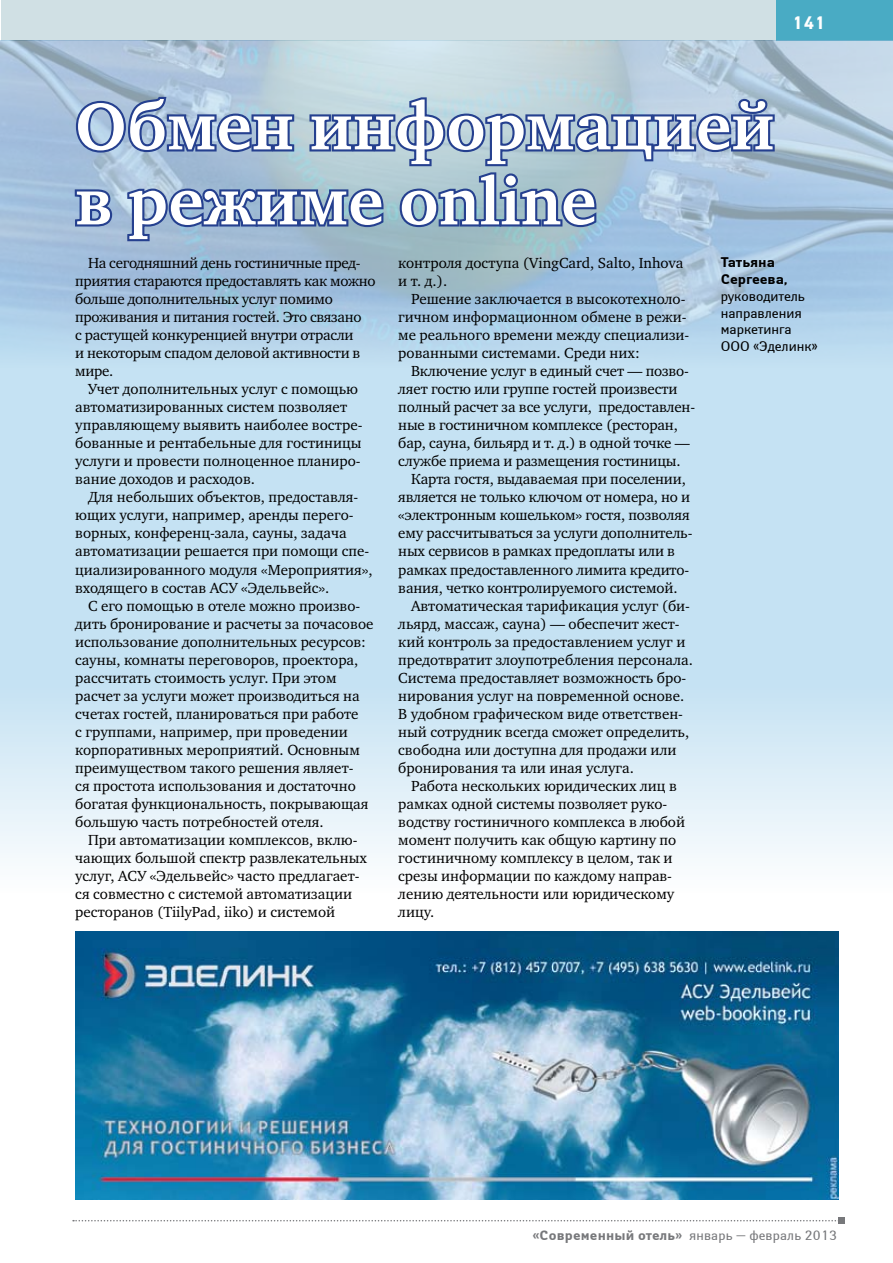
<style>
.page{position:relative;width:893px;height:1263px;background:#fff}
.page>*{position:absolute;margin:0;border:0;box-sizing:border-box;transform-origin:0 0}
.t1{font:700 67.5px/75px "Charter C";color:#fff}
.t2{font:700 18px "Yanus C";color:#fff}
.t3{font:15px/18px "Charter C";color:#000}
.t4{font:15px/18px "Charter C";letter-spacing:-.02em;color:#000}
.t5{font:13.95px/16.8px "Yanus C";color:#000}
.t6{font:700 13.95px/16.8px "Yanus C";color:#000}
.t7{font:700 13.5px "Yanus C";letter-spacing:.015em;color:#77787b}
.s1{font-weight:400}
</style>
<div class="page">
<svg style="left:73px;top:1218px;width:771px;height:6px"></svg>
<div style="left:1px;top:0;width:892px;height:40px;background:#d0e0e4"></div>
<div style="left:777px;top:0;width:116px;height:40px;background:#49abc4"></div>
<svg style="left:0;top:390px;width:893px;height:468px;background:#cde6f4"></svg>
<img style="left:0;top:40px;width:893px;height:350px">
<svg style="left:73px;top:94px;width:704px;height:149px;background:#87a2c3"></svg>
<img style="left:75px;top:931px;width:764px;height:268px">
<p class="t2" style="left:792px;top:13px;width:35px">141</p>
<h1 class="t1" style="left:75px;top:90px;width:701px">Обмен информацией в режиме online</h1>
<p class="t3" style="left:398px;top:255px;width:287px">контроля доступа (VingCard, Salto, Inhova и т. д.).</p>
<p class="t3" style="left:398px;top:291px;width:293px;text-indent:13px">Решение заключается в высокотехноло&shy;гичном информационном обмене в режи&shy;ме реального времени между специализи&shy;рованными системами. Среди них:</p>
<p class="t3" style="left:411px;top:363px;width:279px">Включение услуг в единый счет — позво-</p>
<p class="t3" style="left:398px;top:381px;width:281px">ляет гостю или группе гостей произвести</p>
<p class="t3" style="left:398px;top:399px;width:298px">полный расчет за все услуги, предоставлен-</p>
<p class="t3" style="left:398px;top:417px;width:281px">ные в гостиничном комплексе (ресторан,</p>
<p class="t3" style="left:398px;top:435px;width:293px">бар, сауна, бильярд и т. д.) в одной точке —</p>
<p class="t3" style="left:398px;top:453px;width:284px">службе приема и размещения гостиницы.</p>
<p class="t3" style="left:411px;top:471px;width:276px">Карта гостя, выдаваемая при поселении,</p>
<p class="t3" style="left:398px;top:489px;width:293px">является не только ключом от номера, но и</p>
<p class="t3" style="left:398px;top:507px;width:293px">«электронным кошельком» гостя, позволяя</p>
<p class="t3" style="left:398px;top:525px;width:296px">ему рассчитываться за услуги дополнитель-</p>
<p class="t3" style="left:398px;top:543px;width:278px">ных сервисов в рамках предоплаты или в</p>
<p class="t3" style="left:398px;top:561px;width:292px">рамках предоставленного лимита кредито-</p>
<p class="t3" style="left:398px;top:579px;width:281px">вания, четко контролируемого системой.</p>
<p class="t3" style="left:411px;top:597px;width:281px">Автоматическая тарификация услуг (би-</p>
<p class="t3" style="left:398px;top:615px;width:283px">льярд, массаж, сауна) — обеспечит жест-</p>
<p class="t3" style="left:398px;top:633px;width:289px">кий контроль за предоставлением услуг и</p>
<p class="t3" style="left:398px;top:651px;width:296px">предотвратит злоупотребления персонала.</p>
<p class="t3" style="left:398px;top:669px;width:289px">Система предоставляет возможность бро-</p>
<p class="t3" style="left:398px;top:687px;width:288px">нирования услуг на повременной основе.</p>
<p class="t3" style="left:398px;top:705px;width:286px">В удобном графическом виде ответствен-</p>
<p class="t3" style="left:398px;top:723px;width:292px">ный сотрудник всегда сможет определить,</p>
<p class="t3" style="left:398px;top:741px;width:280px">свободна или доступна для продажи или</p>
<p class="t3" style="left:398px;top:759px;width:237px">бронирования та или иная услуга.</p>
<p class="t3" style="left:411px;top:777px;width:267px">Работа нескольких юридических лиц в</p>
<p class="t3" style="left:398px;top:795px;width:271px">рамках одной системы позволяет руко-</p>
<p class="t3" style="left:398px;top:813px;width:288px">водству гостиничного комплекса в любой</p>
<p class="t3" style="left:398px;top:831px;width:280px">момент получить как общую картину по</p>
<p class="t3" style="left:398px;top:849px;width:276px">гостиничному комплексу в целом, так и</p>
<p class="t3" style="left:398px;top:867px;width:275px">срезы информации по каждому направ-</p>
<p class="t3" style="left:398px;top:885px;width:277px">лению деятельности или юридическому</p>
<p class="t3" style="left:398px;top:903px;width:38px">лицу.</p>
<p class="t4" style="left:75px;top:255px;width:302px;text-indent:13px">На сегодняшний день гостиничные пред&shy;приятия стараются предоставлять как можно больше дополнительных услуг помимо проживания и питания гостей. Это связано<br>с растущей конкуренцией внутри отрасли<br>и некоторым спадом деловой активности в мире.</p>
<p class="t3" style="left:75px;top:381px;width:289px;text-indent:13px">Учет дополнительных услуг с помощью автоматизированных систем позволяет управляющему выявить наиболее востре&shy;бованные и рентабельные для гостиницы услуги и провести полноценное планиро&shy;вание доходов и расходов.</p>
<p class="t3" style="left:75px;top:489px;width:299px;text-indent:13px">Для небольших объектов, предоставля&shy;ющих услуги, например, аренды перего&shy;ворных, конференц-зала, сауны, задача автоматизации решается при помощи спе&shy;циализированного модуля «Мероприятия», входящего в состав АСУ «Эдельвейс».</p>
<p class="t3" style="left:75px;top:597px;width:300px;text-indent:13px">С его помощью в отеле можно произво&shy;дить бронирование и расчеты за почасовое использование дополнительных ресурсов: сауны, комнаты переговоров, проектора, рассчитать стоимость услуг. При этом расчет за услуги может производиться на счетах гостей, планироваться при работе<br>с группами, например, при проведении корпоративных мероприятий. Основным преимуществом такого решения являет-<br>ся простота использования и достаточно богатая функциональность, покрывающая большую часть потребностей отеля.</p>
<p class="t3" style="left:75px;top:831px;width:293px;text-indent:13px">При автоматизации комплексов, вклю&shy;чающих большой спектр развлекательных услуг, АСУ «Эдельвейс» часто предлагает&shy;ся совместно с системой автоматизации ресторанов (TiilyPad, iiko) и системой</p>
<p class="t6" style="left:721px;top:255px;width:68px">Татьяна<br>Сергеева,</p>
<p class="t5" style="left:721px;top:287px;width:98px">руководитель направления маркетинга<br>ООО «Эделинк»</p>
<p class="t7" style="left:532px;top:1228px;width:306px">«Современный отель» <span class="s1">январь — февраль 2013</span></p>
</div>
